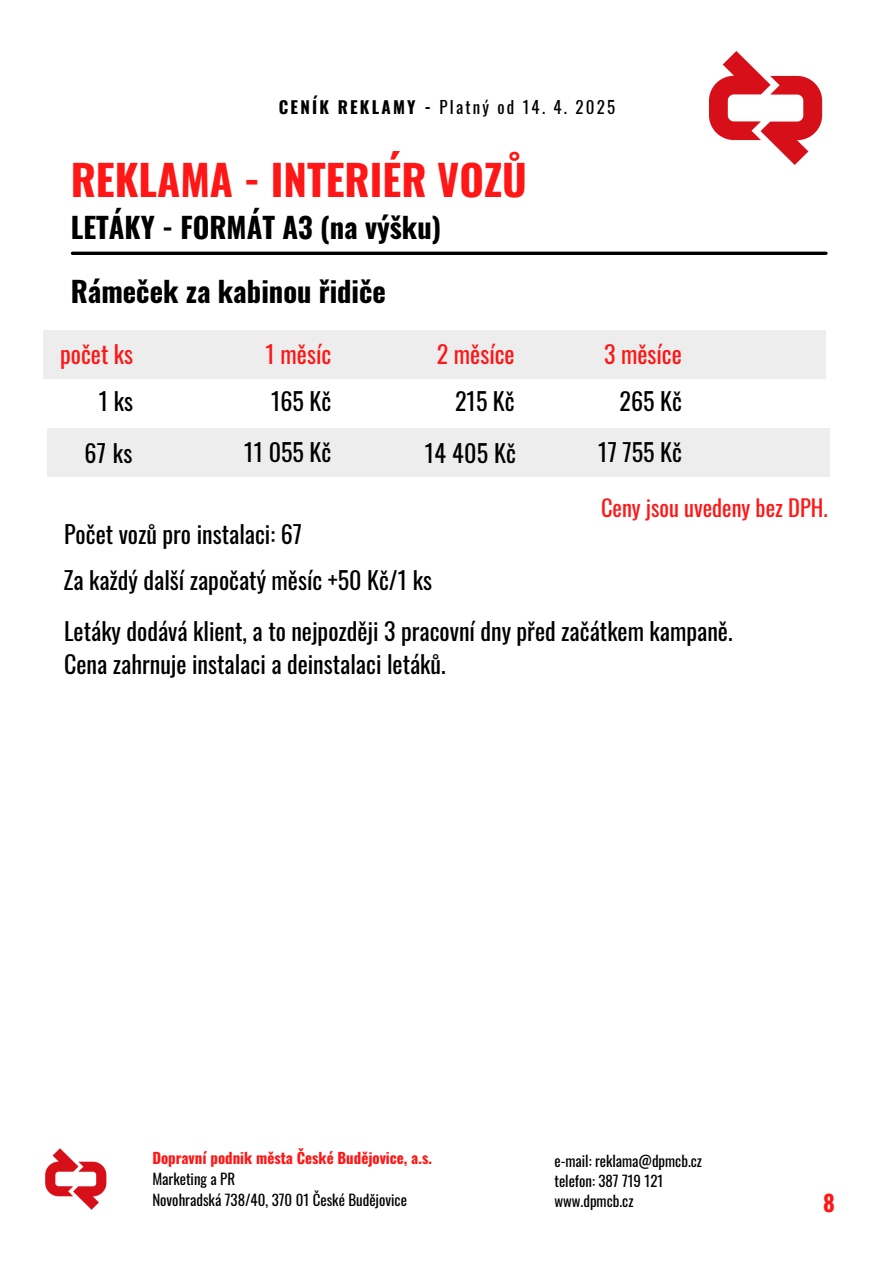
<style>
.page{position:relative;width:894px;height:1264px;background:#fff}
.page>*{position:absolute;margin:0;border:0;box-sizing:border-box;transform-origin:0 0}
.t1{font:700 42px "Oswald";color:#ff1616}
.t2{font:700 28.5px "Oswald";color:#000}
.t3{font:24px/32.7px "Oswald";color:#000}
.t4{font:24px "Oswald";color:#ff1616}
.t5{font:22.5px "Oswald";color:#ff1616}
.t6{font:700 22.5px "Oswald";color:#ff1616}
.t7{font:16.95px "Oswald";letter-spacing:.13em;color:#000}
.t8{font:14.85px "Oswald";color:#000}
.t9{font:700 14.85px "Oswald";color:#ff1616}
.s1{font-weight:700}
</style>
<div class="page">
<svg style="left:72px;top:251px;width:753px;height:4px;background:#272727"></svg>
<img style="left:709px;top:51px;width:114px;height:114px">
<div style="left:47px;top:428px;width:782px;height:48px;background:#ededed"></div>
<div style="left:43px;top:330px;width:783px;height:48px;background:#ededed"></div>
<img style="left:45px;top:1148px;width:62px;height:62px">
<h3 class="t7" style="left:279px;top:93px;width:337px"><span class="s1">CENÍK REKLAMY -</span> Platný od 14. 4. 2025</h3>
<h3 class="t1" style="left:71px;top:147px;width:457px">REKLAMA - INTERIÉR VOZŮ</h3>
<h3 class="t2" style="left:71px;top:205px;width:372px">LETÁKY - FORMÁT A3 (na výšku)</h3>
<h3 class="t2" style="left:71px;top:269px;width:316px">Rámeček za kabinou řidiče</h3>
<h3 class="t4" style="left:265px;top:335px;width:67px">1 měsíc</h3>
<h3 class="t4" style="left:437px;top:335px;width:79px">2 měsíce</h3>
<h3 class="t4" style="left:604px;top:335px;width:79px">3 měsíce</h3>
<h3 class="t3" style="left:455px;top:383px;width:61px">215 Kč</h3>
<h3 class="t3" style="left:425px;top:436px;width:93px">14 405 Kč</h3>
<h4 class="t4" style="left:60px;top:335px;width:75px">počet ks</h4>
<p class="t3" style="left:99px;top:383px;width:36px">1 ks</p>
<h2 class="t3" style="left:271px;top:383px;width:62px">165 Kč</h2>
<h3 class="t3" style="left:619px;top:383px;width:64px">265 Kč</h3>
<h3 class="t3" style="left:598px;top:435px;width:85px">17 755 Kč</h3>
<h1 class="t3" style="left:244px;top:435px;width:89px">11 055 Kč</h1>
<p class="t3" style="left:84px;top:436px;width:50px">67 ks</p>
<h2 class="t3" style="left:64px;top:517px;width:239px">Počet vozů pro instalaci: 67</h2>
<h3 class="t3" style="left:63px;top:562px;width:370px">Za každý další započatý měsíc +50 Kč/1 ks</h3>
<h3 class="t5" style="left:600px;top:490px;width:228px">Ceny jsou uvedeny bez DPH.</h3>
<h3 class="t3" style="left:64px;top:614px;width:669px">Letáky dodává klient, a to nejpozději 3 pracovní dny před začátkem kampaně.<br>Cena zahrnuje instalaci a deinstalaci letáků.</h3>
<h3 class="t9" style="left:152px;top:1146px;width:281px">Dopravní podnik města České Budějovice, a.s.</h3>
<p class="t8" style="left:152px;top:1167px;width:84px">Marketing a PR</p>
<p class="t8" style="left:152px;top:1187px;width:256px">Novohradská 738/40, 370 01 České Budějovice</p>
<p class="t8" style="left:554px;top:1148px;width:149px">e-mail: reklama@dpmcb.cz</p>
<p class="t8" style="left:554px;top:1168px;width:110px">telefon: 387 719 121</p>
<p class="t8" style="left:554px;top:1189px;width:81px">www.dpmcb.cz</p>
<h3 class="t6" style="left:823px;top:1184px;width:13px">8</h3>
</div>
